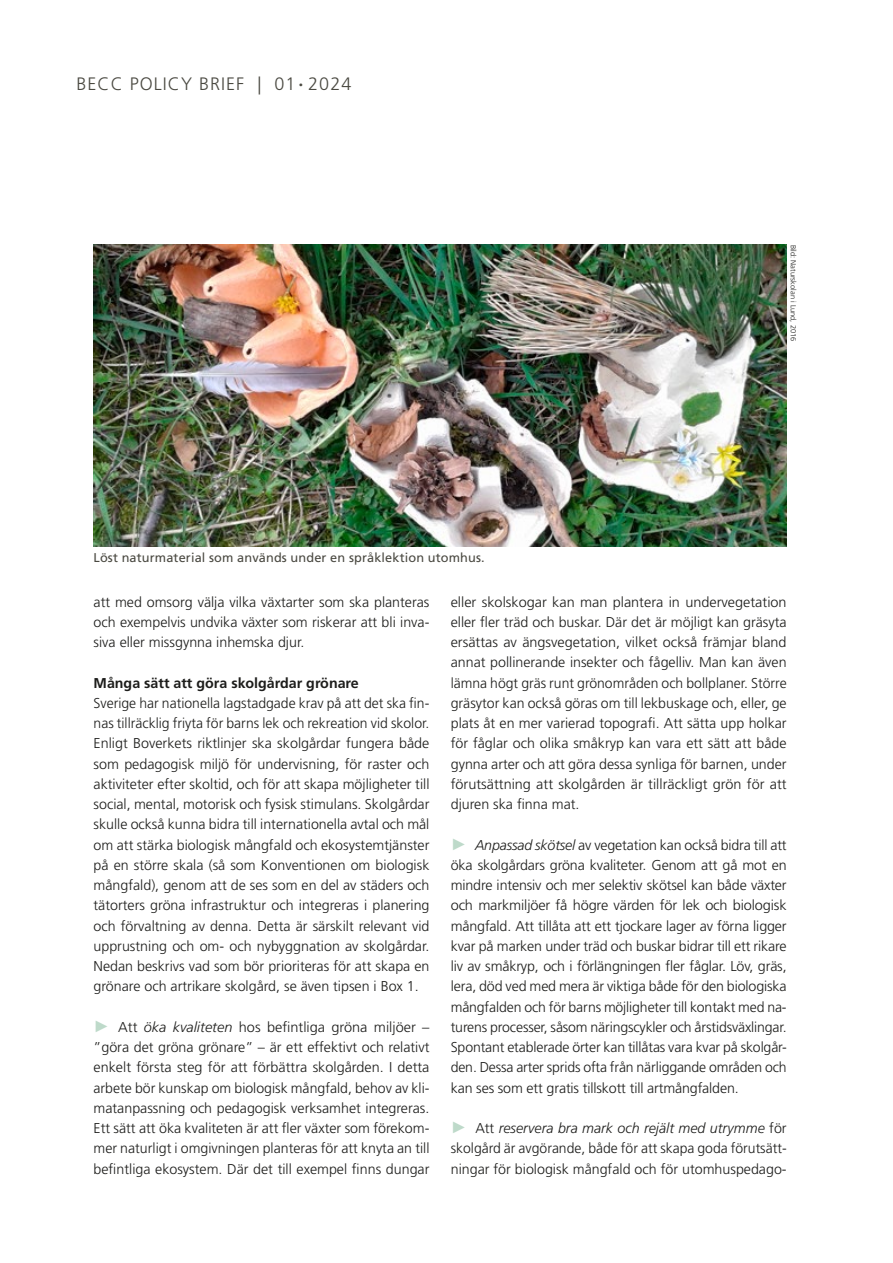
<style>
.page{position:relative;width:893px;height:1263px;background:#fff}
.page>*{position:absolute;margin:0;border:0;box-sizing:border-box;transform-origin:0 0}
.t1{font:300 18px "Frutiger LT Std";letter-spacing:.06em;color:#4a4941}
.t2{font:300 14.25px/20.2px "Frutiger LT Std";color:#1d1d1b;text-align:justify}
.Underrubrik{font:700 14.25px "Frutiger LT Std";color:#1d1d1b}
.t3{font:12.75px "Frutiger LT Std";letter-spacing:.01em;color:#4a4941}
.t4{font:300 7.5px "Frutiger LT Std";color:#1d1d1b}
.s1{font-weight:700}
.s2{font-family:"Arial";font-weight:400;font-size:16.5px;color:#bedaca}
.s3{font-style:italic}
</style>
<div class="page">
<img style="left:94px;top:244px;width:693px;height:302px">
<p class="t1" style="left:77px;top:74px;width:276px">BECC POLICY BRIEF | 01<span class="s1">·</span> 2024</p>
<p class="t3" style="left:94px;top:550px;width:393px">Löst naturmaterial som används under en språklektion utomhus.</p>
<p class="t4" style="left:798px;top:244px;width:98px;rotate:90deg">Bild: Naturskolan i Lund, 2016</p>
<p class="t2" style="left:94px;top:592px;width:337px">att med omsorg välja vilka växtarter som ska planteras och exempelvis undvika växter som riskerar att bli inva&shy;siva eller missgynna inhemska djur.</p>
<h3 class="Underrubrik" style="left:94px;top:674px;width:267px">Många sätt att göra skolgårdar grönare</h3>
<p class="t2" style="left:94px;top:693px;width:337px">Sverige har nationella lagstadgade krav på att det ska fin&shy;nas tillräcklig friyta för barns lek och rekreation vid skolor.<br>Enligt Boverkets riktlinjer ska skolgårdar fungera både som pedagogisk miljö för undervisning, för raster och aktiviteter efter skoltid, och för att skapa möjligheter till social, mental, motorisk och fysisk stimulans. Skolgårdar skulle också kunna bidra till internationella avtal och mål om att stärka biologisk mångfald och ekosystemtjänster på en större skala (så som Konventionen om biologisk mångfald), genom att de ses som en del av städers och tätorters gröna infrastruktur och integreras i planering och förvaltning av denna. Detta är särskilt relevant vid upprustning och om- och nybyggnation av skolgårdar.<br>Nedan beskrivs vad som bör prioriteras för att skapa en grönare och artrikare skolgård, se även tipsen i Box 1.</p>
<p class="t2" style="left:94px;top:1017px;width:337px"><span class="s2">►</span> Att <span class="s3">öka kvaliteten</span> hos befintliga gröna miljöer – ”göra det gröna grönare” – är ett effektivt och relativt enkelt första steg för att förbättra skolgården. I detta arbete bör kunskap om biologisk mångfald, behov av kli&shy;matanpassning och pedagogisk verksamhet integreras.<br>Ett sätt att öka kvaliteten är att fler växter som förekom&shy;mer naturligt i omgivningen planteras för att knyta an till befintliga ekosystem. Där det till exempel finns dungar</p>
<p class="t2" style="left:451px;top:592px;width:337px">eller skolskogar kan man plantera in undervegetation eller fler träd och buskar. Där det är möjligt kan gräsyta ersättas av ängsvegetation, vilket också främjar bland annat pollinerande insekter och fågelliv. Man kan även lämna högt gräs runt grönområden och bollplaner. Större gräsytor kan också göras om till lekbuskage och, eller, ge plats åt en mer varierad topografi. Att sätta upp holkar för fåglar och olika småkryp kan vara ett sätt att både gynna arter och att göra dessa synliga för barnen, under förutsättning att skolgården är tillräckligt grön för att djuren ska finna mat.</p>
<p class="t2" style="left:451px;top:835px;width:337px"><span class="s2">►</span> <span class="s3">Anpassad skötsel</span> av vegetation kan också bidra till att öka skolgårdars gröna kvaliteter. Genom att gå mot en mindre intensiv och mer selektiv skötsel kan både växter och markmiljöer få högre värden för lek och biologisk mångfald. Att tillåta att ett tjockare lager av förna ligger kvar på marken under träd och buskar bidrar till ett rikare liv av småkryp, och i förlängningen fler fåglar. Löv, gräs, lera, död ved med mera är viktiga både för den biologiska mångfalden och för barns möjligheter till kontakt med na&shy;turens processer, såsom näringscykler och årstidsväxlingar.<br>Spontant etablerade örter kan tillåtas vara kvar på skolgår&shy;den. Dessa arter sprids ofta från närliggande områden och kan ses som ett gratis tillskott till artmångfalden.</p>
<p class="t2" style="left:451px;top:1118px;width:337px"><span class="s2">►</span> Att <span class="s3">reservera bra mark och rejält med utrymme</span> för skolgård är avgörande, både för att skapa goda förutsätt&shy;ningar för biologisk mångfald och för utomhuspedago-</p>
</div>
